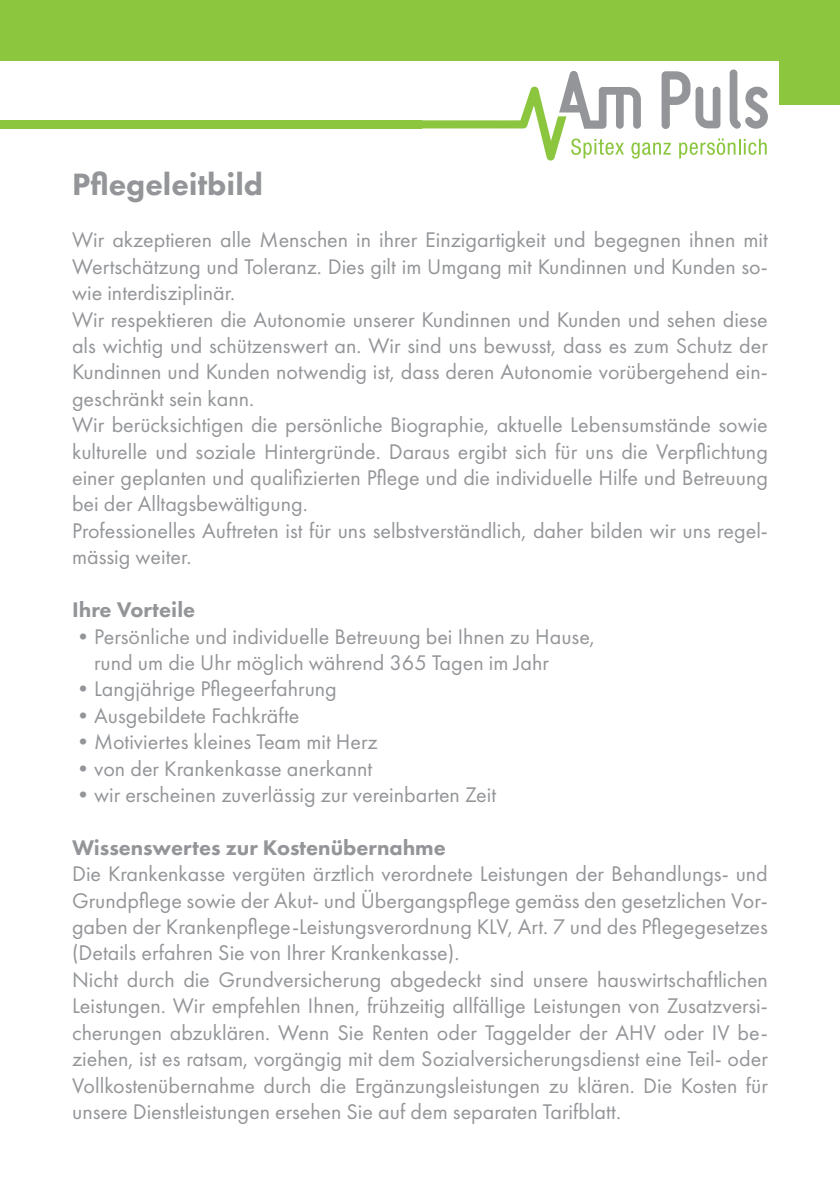
<style>
.page{position:relative;width:840px;height:1191px;background:#fff}
.page>*{position:absolute;margin:0;border:0;box-sizing:border-box;transform-origin:0 0}
.t1{font:800 32px "Futura PT";color:#939598}
.t2{font:22px/26.4px "Futura PT";color:#939598;text-align:justify}
.t3{font:800 22px "Futura PT";color:#939598}
</style>
<div class="page">
<div style="left:0;top:0;width:839px;height:105px;background:#8bc63e"></div>
<div style="left:0;top:61px;width:778px;height:118px;background:#fff"></div>
<svg style="left:397px;top:69px;width:370px;height:92px"></svg>
<div style="left:0;top:120px;width:421px;height:8px;background:#8bc63e"></div>
<p class="t1" style="left:72px;top:164px;width:192px">Pflegeleitbild</p>
<p class="t2" style="left:72px;top:227px;width:697px">Wir akzeptieren alle Menschen in ihrer Einzigartigkeit und begegnen ihnen mit Wertschätzung und Toleranz. Dies gilt im Umgang mit Kundinnen und Kunden so&shy;wie interdisziplinär.</p>
<p class="t2" style="left:72px;top:306px;width:697px">Wir respektieren die Autonomie unserer Kundinnen und Kunden und sehen diese als wichtig und schützenswert an. Wir sind uns bewusst, dass es zum Schutz der Kundinnen und Kunden notwendig ist, dass deren Autonomie vorübergehend ein&shy;geschränkt sein kann.</p>
<p class="t2" style="left:72px;top:411px;width:697px">Wir berücksichtigen die persönliche Biographie, aktuelle Lebensumstände sowie kulturelle und soziale Hintergründe. Daraus ergibt sich für uns die Verpflichtung einer geplanten und qualifizierten Pflege und die individuelle Hilfe und Betreuung bei der Alltagsbewältigung.</p>
<p class="t2" style="left:72px;top:517px;width:697px">Professionelles Auftreten ist für uns selbstverständlich, daher bilden wir uns regel&shy;mässig weiter.</p>
<p class="t3" style="left:72px;top:596px;width:124px">Ihre Vorteile</p>
<p class="t2" style="left:94px;top:623px;width:502px;text-indent:-22px">•Persönliche und individuelle Betreuung bei Ihnen zu Hause, rund um die Uhr möglich während 365 Tagen im Jahr</p>
<p class="t2" style="left:72px;top:675px;width:266px">•Langjährige Pflegeerfahrung</p>
<p class="t2" style="left:72px;top:702px;width:229px">•Ausgebildete Fachkräfte</p>
<p class="t2" style="left:72px;top:728px;width:307px">•Motiviertes kleines Team mit Herz</p>
<p class="t2" style="left:72px;top:755px;width:301px">•von der Krankenkasse anerkannt</p>
<p class="t2" style="left:72px;top:781px;width:425px">•wir erscheinen zuverlässig zur vereinbarten Zeit</p>
<p class="t3" style="left:72px;top:833px;width:375px">Wissenswertes zur Kostenübernahme</p>
<p class="t2" style="left:72px;top:860px;width:697px">Die Krankenkasse vergüten ärztlich verordnete Leistungen der Behandlungs- und Grundpflege sowie der Akut- und Übergangspflege gemäss den gesetzlichen Vor&shy;gaben der Krankenpflege-Leistungsverordnung KLV, Art. 7 und des Pflegegesetzes (Details erfahren Sie von Ihrer Krankenkasse).</p>
<p class="t2" style="left:72px;top:966px;width:697px">Nicht durch die Grundversicherung abgedeckt sind unsere hauswirtschaftlichen Leistungen. Wir empfehlen Ihnen, frühzeitig allfällige Leistungen von Zusatzversi&shy;cherungen abzuklären. Wenn Sie Renten oder Taggelder der AHV oder IV be&shy;ziehen, ist es ratsam, vorgängig mit dem Sozialversicherungsdienst eine Teil- oder Vollkostenübernahme durch die Ergänzungsleistungen zu klären. Die Kosten für unsere Dienstleistungen ersehen Sie auf dem separaten Tarifblatt.</p>
</div>
